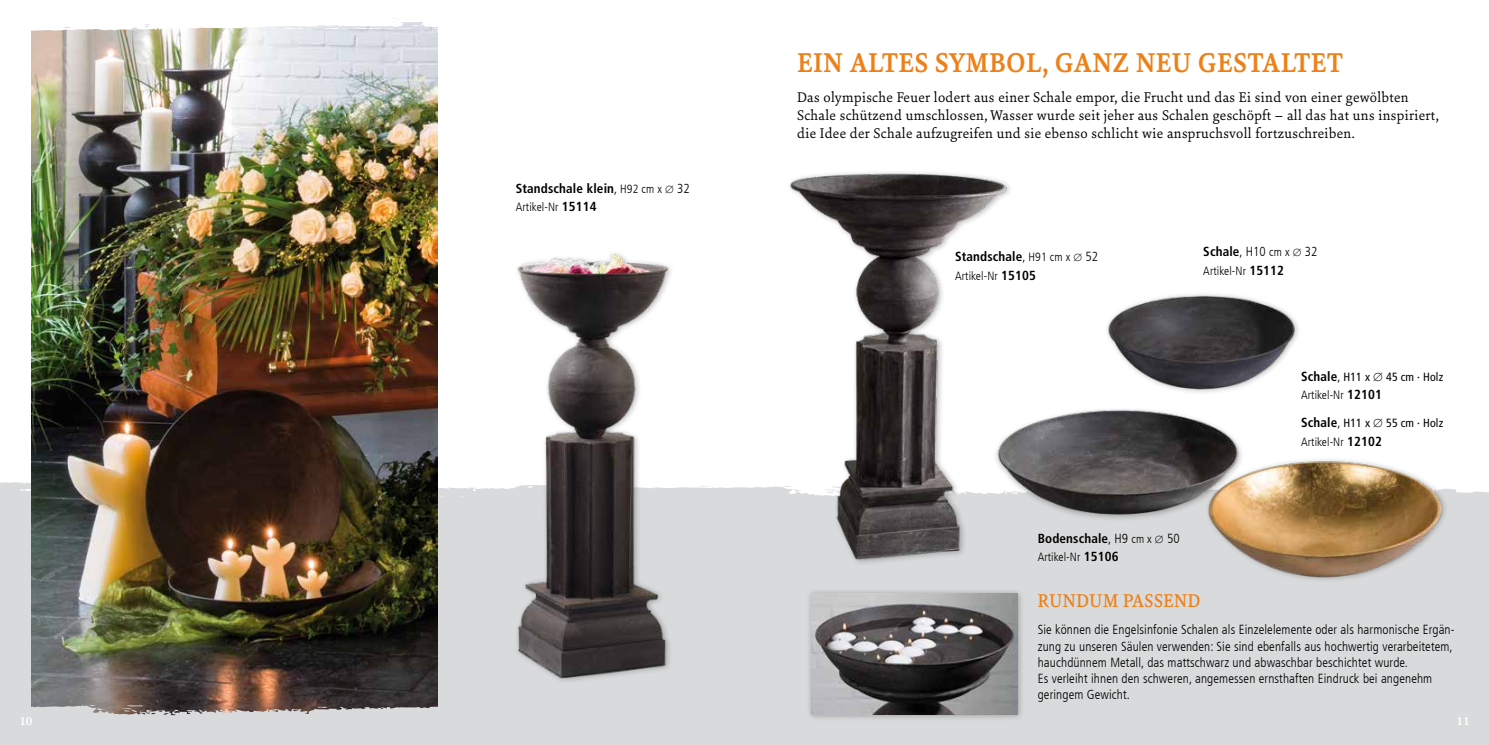
<style>
.page{position:relative;width:1489px;height:745px;background:#fff}
.page>*{position:absolute;margin:0;border:0;box-sizing:border-box;transform-origin:0 0}
.t1{font:700 29.12px "Sina Nova";letter-spacing:.02em;color:#ee8018;scale:.94 1}
.t2{font:500 19.88px "Sina Nova";letter-spacing:.03em;color:#ee8018;scale:.94 1}
.t3{font:15px/18px "Sina Nova";letter-spacing:.02em;color:#000}
.t4{font:300 condensed 13.12px/16.2px "Frutiger LT Com";letter-spacing:.01em;color:#000}
.t5{font:700 condensed 13.12px "Frutiger LT Com";letter-spacing:.01em;color:#000}
.t6{font:700 12.5px "Sina Nova";color:#fff}
.t7{font:condensed 11.88px/18.8px "Frutiger LT Com";letter-spacing:.01em;color:#000}
.t8{font:300 condensed 11.88px "Frutiger LT Com";letter-spacing:.01em;color:#000}
.s1{font-weight:300}
.s2{font-weight:300;font-size:11.88px}
.s3{font-weight:700;font-size:13.12px}
.s4{font-weight:300;font-size:13.12px}
</style>
<div class="page">
<div style="left:0;top:497px;width:1488px;height:247px;background:#d9dadb"></div>
<svg style="left:0;top:474px;width:1488px;height:23px"></svg>
<img style="left:771px;top:172px;width:239px;height:391px">
<img style="left:482px;top:253px;width:221px;height:428px">
<div style="left:0;top:491px;width:85px;height:150px;background:#d9dadb"></div>
<img style="left:32px;top:36px;width:406px;height:661px">
<svg style="left:31px;top:697px;width:407px;height:19px"></svg>
<svg style="left:31px;top:18px;width:407px;height:18px"></svg>
<img style="left:978px;top:400px;width:263px;height:139px">
<img style="left:1191px;top:449px;width:268px;height:131px">
<img style="left:1081px;top:294px;width:217px;height:118px">
<div style="left:805px;top:587px;width:220px;height:134px;background:#000;opacity:.3"></div>
<img style="left:811px;top:592px;width:206px;height:121px">
<p class="t5" style="left:516px;top:180px;width:176px">Standschale klein<span class="s1">,</span> <span class="s2">H92 cm x</span> ∅ <span class="s1">32</span></p>
<p class="t8" style="left:516px;top:200px;width:82px">Artikel-Nr <span class="s3">15114</span></p>
<h1 class="t1" style="left:797px;top:43px;width:582px">EIN ALTES SYMBOL, GANZ NEU GESTALTET</h1>
<p class="t3" style="left:797px;top:87px;width:643px">Das olympische Feuer lodert aus einer Schale empor, die Frucht und das Ei sind von einer gewölbten<br>Schale schützend umschlossen, Wasser wurde seit jeher aus Schalen geschöpft – all das hat uns inspiriert, die Idee der Schale aufzugreifen und sie ebenso schlicht wie anspruchsvoll fortzuschreiben.</p>
<p class="t5" style="left:955px;top:249px;width:145px">Standschale<span class="s1">,</span> <span class="s2">H91 cm x</span> ∅ <span class="s1">52</span></p>
<p class="t8" style="left:955px;top:269px;width:82px">Artikel-Nr <span class="s3">15105</span></p>
<p class="t5" style="left:1203px;top:244px;width:116px">Schale<span class="s1">, H10</span> <span class="s2">cm x</span> ∅ <span class="s1">32</span></p>
<p class="t8" style="left:1203px;top:264px;width:82px">Artikel-Nr <span class="s3">15112</span></p>
<p class="t5" style="left:1037px;top:530px;width:144px">Bodenschale<span class="s1">, H9</span> <span class="s2">cm x</span> ∅ <span class="s1">50</span></p>
<p class="t8" style="left:1037px;top:550px;width:82px">Artikel-Nr <span class="s3">15106</span></p>
<p class="t7" style="left:1300px;top:367px;width:144px"><span class="s3">Schale</span><span class="s4">,</span> H11 x ∅ 45 cm · Holz<br><span class="s1">Artikel-Nr</span> <span class="s3">12101</span></p>
<p class="t7" style="left:1300px;top:413px;width:144px"><span class="s3">Schale</span><span class="s4">,</span> H11 x ∅ 55 cm · Holz<br><span class="s1">Artikel-Nr</span> <span class="s3">12102</span></p>
<h2 class="t2" style="left:1037px;top:586px;width:174px">RUNDUM PASSEND</h2>
<p class="t4" style="left:1037px;top:621px;width:418px">Sie können die Engelsinfonie Schalen als Einzelelemente oder als harmonische Ergän&shy;zung zu unseren Säulen verwenden: Sie sind ebenfalls aus hochwertig verarbeitetem, hauchdünnem Metall, das mattschwarz und abwaschbar beschichtet wurde.<br>Es verleiht ihnen den schweren, angemessen ernsthaften Eindruck bei angenehm geringem Gewicht.</p>
<p class="t6" style="left:19px;top:712px;width:15px">10</p>
<p class="t6" style="left:1456px;top:712px;width:15px">11</p>
</div>
